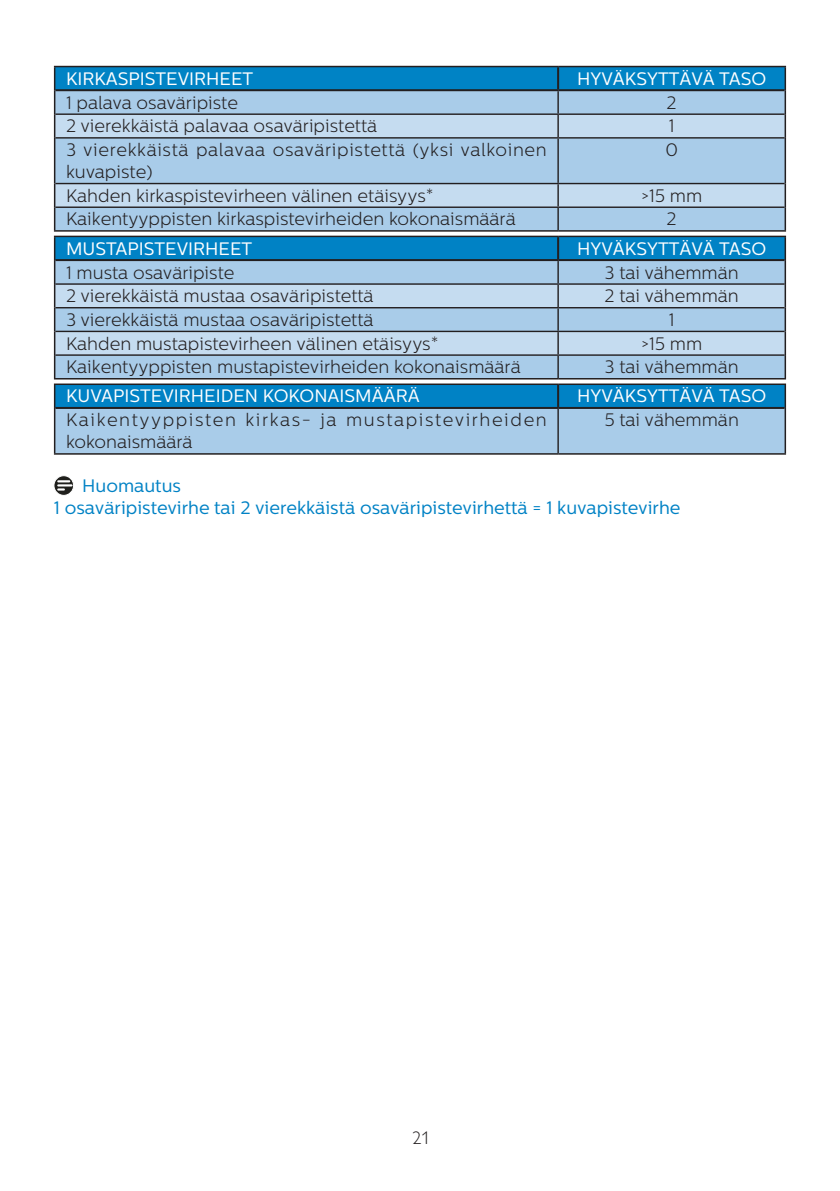
<style>
.page{position:relative;width:840px;height:1191px;background:#fff}
.page>*{position:absolute;margin:0;border:0;box-sizing:border-box;transform-origin:0 0}
.t1{font:300 18px "Centrale Sans";color:#231f20}
.t2{font:18px "Centrale Sans";color:#fff}
.Note_body{font:18px "Centrale Sans";color:#0082c5}
.t3{font:300 18px/22px "Centrale Sans";letter-spacing:.035em;color:#231f20}
.t4{font:300 18px/22px "Centrale Sans";letter-spacing:.085em;color:#231f20}
.Heading_4_Blue{font:18px "Centrale Sans";color:#0082c5}
.t5{font:18px "Gill Sans Alt One WGL Light";color:#231f20}
</style>
<div class="page">
<div style="left:55px;top:208px;width:729px;height:22px;background:#a9cce9"></div>
<svg style="left:55px;top:139px;width:729px;height:67px;background:#b1cfe9"></svg>
<hr style="left:54px;top:138px;width:1px;height:45px;background:#231f20">
<hr style="left:784px;top:138px;width:1px;height:45px;background:#231f20">
<svg style="left:54px;top:183px;width:1px;height:47px"></svg>
<svg style="left:784px;top:183px;width:1px;height:47px"></svg>
<hr style="left:54px;top:230px;width:504px;height:2px;background:#231f20">
<hr style="left:558px;top:230px;width:227px;height:2px;background:#231f20">
<hr style="left:55px;top:137px;width:503px;height:2px;background:#231f20">
<hr style="left:558px;top:137px;width:226px;height:2px;background:#231f20">
<hr style="left:557px;top:139px;width:1px;height:44px;background:#231f20">
<hr style="left:55px;top:183px;width:503px;height:1px;background:#231f20">
<hr style="left:558px;top:183px;width:226px;height:1px;background:#231f20">
<hr style="left:55px;top:206px;width:503px;height:2px;background:#231f20">
<hr style="left:558px;top:206px;width:226px;height:2px;background:#231f20">
<svg style="left:557px;top:184px;width:1px;height:46px"></svg>
<hr style="left:54px;top:66px;width:504px;height:1px;background:#231f20">
<hr style="left:558px;top:66px;width:227px;height:1px;background:#231f20">
<svg style="left:54px;top:67px;width:731px;height:71px;background:#74aed2"></svg>
<hr style="left:557px;top:67px;width:2px;height:22px;background:#231f20">
<hr style="left:54px;top:378px;width:504px;height:1px;background:#231f20">
<hr style="left:558px;top:378px;width:227px;height:1px;background:#231f20">
<svg style="left:54px;top:236px;width:731px;height:142px;background:#8ebad8"></svg>
<hr style="left:557px;top:237px;width:2px;height:22px;background:#231f20">
<hr style="left:54px;top:453px;width:504px;height:2px;background:#231f20">
<hr style="left:558px;top:453px;width:227px;height:2px;background:#231f20">
<hr style="left:54px;top:383px;width:504px;height:2px;background:#231f20">
<hr style="left:558px;top:383px;width:227px;height:2px;background:#231f20">
<svg style="left:54px;top:384px;width:731px;height:70px;background:#6caad1"></svg>
<hr style="left:557px;top:385px;width:2px;height:22px;background:#231f20">
<svg style="left:54px;top:476px;width:20px;height:19px"></svg>
<div style="left:54px;top:476px;width:20px;height:19px;border:1px solid #fff;border-radius:50%"></div>
<svg style="left:58px;top:480px;width:13px;height:10px"></svg>
<p class="t2" style="left:66px;top:68px;width:189px">KIRKASPISTEVIRHEET</p>
<p class="t2" style="left:577px;top:68px;width:190px">HYVÄKSYTTÄVÄ TASO</p>
<p class="t1" style="left:66px;top:92px;width:173px">1 palava osaväripiste</p>
<p class="t1" style="left:666px;top:92px;width:12px">2</p>
<p class="t1" style="left:66px;top:116px;width:312px">2 vierekkäistä palavaa osaväripistettä</p>
<p class="t1" style="left:668px;top:116px;width:7px">1</p>
<p class="t3" style="left:66px;top:139px;width:482px">3 vierekkäistä palavaa osaväripistettä (yksi valkoinen kuvapiste)</p>
<p class="t1" style="left:665px;top:139px;width:14px">0</p>
<p class="t1" style="left:66px;top:185px;width:369px">Kahden kirkaspistevirheen välinen etäisyys*</p>
<p class="t1" style="left:640px;top:185px;width:63px">&gt;15 mm</p>
<p class="t1" style="left:66px;top:209px;width:451px">Kaikentyyppisten kirkaspistevirheiden kokonaismäärä</p>
<p class="t1" style="left:666px;top:209px;width:12px">2</p>
<p class="t2" style="left:66px;top:238px;width:188px">MUSTAPISTEVIRHEET</p>
<p class="t2" style="left:577px;top:238px;width:190px">HYVÄKSYTTÄVÄ TASO</p>
<p class="t1" style="left:66px;top:262px;width:170px">1 musta osaväripiste</p>
<p class="t1" style="left:604px;top:262px;width:136px">3 tai vähemmän</p>
<p class="t1" style="left:66px;top:286px;width:309px">2 vierekkäistä mustaa osaväripistettä</p>
<p class="t1" style="left:604px;top:286px;width:136px">2 tai vähemmän</p>
<p class="t1" style="left:66px;top:309px;width:309px">3 vierekkäistä mustaa osaväripistettä</p>
<p class="t1" style="left:668px;top:309px;width:7px">1</p>
<p class="t1" style="left:66px;top:333px;width:374px">Kahden mustapistevirheen välinen etäisyys*</p>
<p class="t1" style="left:640px;top:333px;width:63px">&gt;15 mm</p>
<p class="t1" style="left:66px;top:357px;width:456px">Kaikentyyppisten mustapistevirheiden kokonaismäärä</p>
<p class="t1" style="left:604px;top:357px;width:136px">3 tai vähemmän</p>
<p class="t2" style="left:66px;top:386px;width:355px">KUVAPISTEVIRHEIDEN KOKONAISMÄÄRÄ</p>
<p class="t2" style="left:577px;top:386px;width:190px">HYVÄKSYTTÄVÄ TASO</p>
<p class="t4" style="left:66px;top:409px;width:482px">Kaikentyyppisten kirkas- ja mustapistevirheiden kokonaismäärä</p>
<p class="t1" style="left:604px;top:410px;width:136px">5 tai vähemmän</p>
<p class="Heading_4_Blue" style="left:82px;top:475px;width:100px">Huomautus</p>
<p class="Note_body" style="left:54px;top:497px;width:627px">1 osaväripistevirhe tai 2 vierekkäistä osaväripistevirhettä = 1 kuvapistevirhe</p>
<p class="t5" style="left:412px;top:1126px;width:19px">21</p>
</div>
